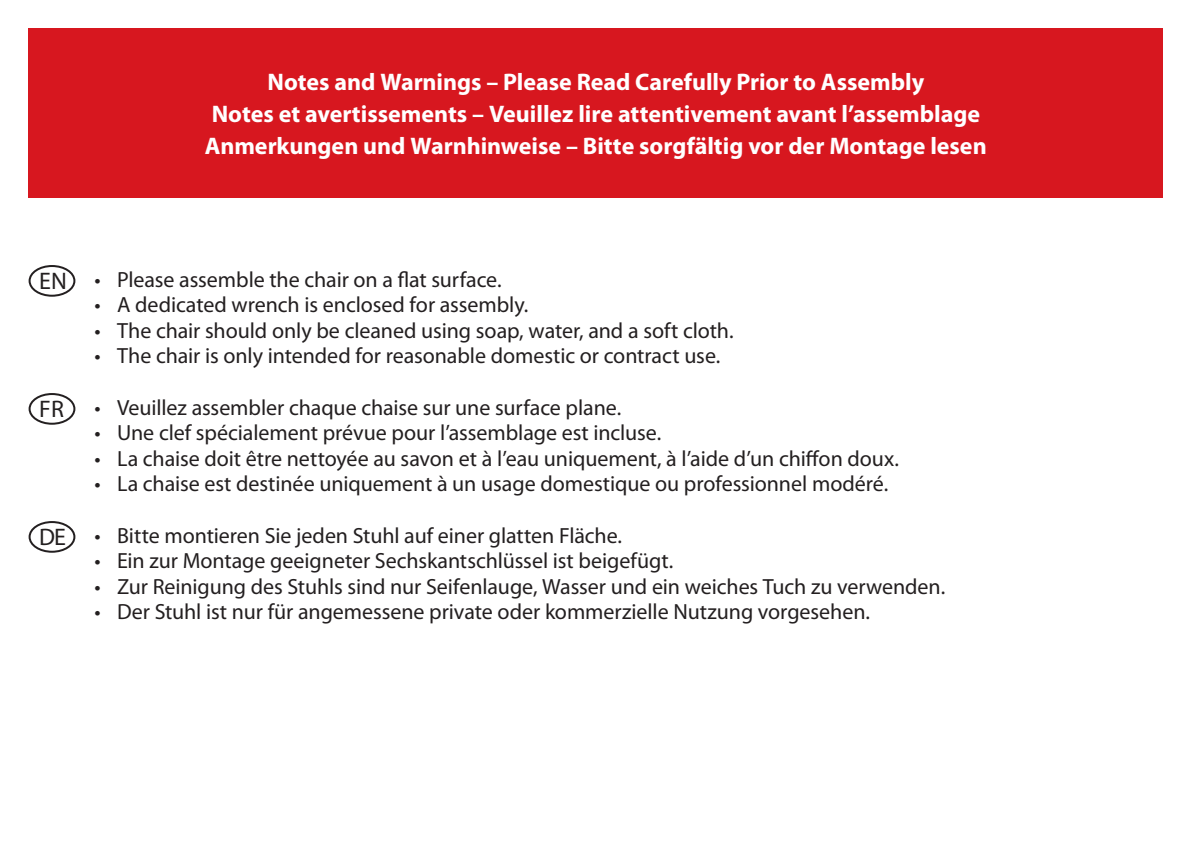
<style>
.page{position:relative;width:1191px;height:842px;background:#fff}
.page>*{position:absolute;margin:0;border:0;box-sizing:border-box;transform-origin:0 0}
.t1{font:700 24px/32px "Myriad Pro";color:#fff;text-align:center}
.t2{font:24px "Myriad Pro";color:#231f20}
.t3{font:22px "Myriad Pro";letter-spacing:-.005em;color:#231f20}
</style>
<div class="page">
<div style="left:29px;top:265px;width:46px;height:32px;border:2px solid #231f20;border-radius:50%"></div>
<div style="left:29px;top:393px;width:46px;height:32px;border:2px solid #231f20;border-radius:50%"></div>
<div style="left:29px;top:521px;width:46px;height:32px;border:2px solid #231f20;border-radius:50%"></div>
<div style="left:28px;top:28px;width:1134px;height:170px;background:#d7171f"></div>
<p class="t1" style="left:205px;top:68px;width:783px">Notes and Warnings – Please Read Carefully Prior to Assembly<br>Notes et avertissements – Veuillez lire attentivement avant l’assemblage<br>Anmerkungen und Warnhinweise – Bitte sorgfältig vor der Montage lesen</p>
<p class="t2" style="left:39px;top:272px;width:30px">EN</p>
<p class="t2" style="left:39px;top:400px;width:27px">FR</p>
<p class="t2" style="left:39px;top:528px;width:29px">DE</p>
<p class="t3" style="left:94px;top:266px;width:409px">• Please assemble the chair on a flat surface.</p>
<p class="t3" style="left:94px;top:291px;width:435px">• A dedicated wrench is enclosed for assembly.</p>
<p class="t3" style="left:94px;top:317px;width:640px">• The chair should only be cleaned using soap, water, and a soft cloth.</p>
<p class="t3" style="left:94px;top:342px;width:627px">• The chair is only intended for reasonable domestic or contract use.</p>
<p class="t3" style="left:94px;top:394px;width:528px">• Veuillez assembler chaque chaise sur une surface plane.</p>
<p class="t3" style="left:94px;top:419px;width:568px">• Une clef spécialement prévue pour l’assemblage est incluse.</p>
<p class="t3" style="left:94px;top:445px;width:806px">• La chaise doit être nettoyée au savon et à l’eau uniquement, à l’aide d’un chiffon doux.</p>
<p class="t3" style="left:94px;top:470px;width:795px">• La chaise est destinée uniquement à un usage domestique ou professionnel modéré.</p>
<p class="t3" style="left:94px;top:522px;width:529px">• Bitte montieren Sie jeden Stuhl auf einer glatten Fläche.</p>
<p class="t3" style="left:94px;top:547px;width:580px">• Ein zur Montage geeigneter Sechskantschlüssel ist beigefügt.</p>
<p class="t3" style="left:94px;top:573px;width:852px">• Zur Reinigung des Stuhls sind nur Seifenlauge, Wasser und ein weiches Tuch zu verwenden.</p>
<p class="t3" style="left:94px;top:598px;width:777px">• Der Stuhl ist nur für angemessene private oder kommerzielle Nutzung vorgesehen.</p>
</div>
